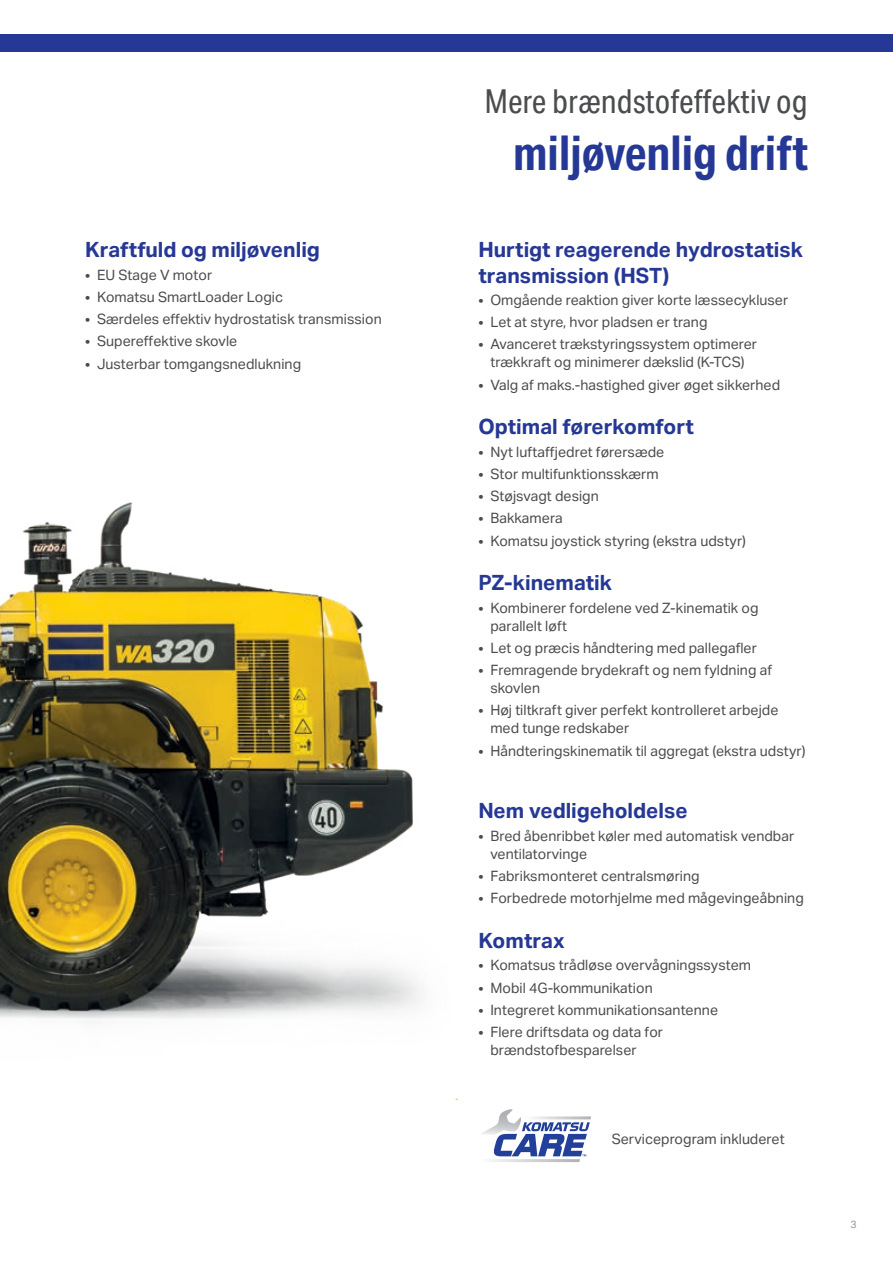
<style>
.page{position:relative;width:893px;height:1263px;background:#fff}
.page>*{position:absolute;margin:0;border:0;box-sizing:border-box;transform-origin:0 0}
.t1{font:700 48px "Aktiv Grotesk Cd";color:#263895}
.t2{font:33px "Aktiv Grotesk Cd";color:#4b4c4d}
.t3{font:700 21px/25.2px "Aktiv Grotesk";color:#263895}
.t4{font:14.25px/18px "Aktiv Grotesk";color:#4b4c4d}
.t5{font:10.5px "Aktiv Grotesk";color:#939598}
</style>
<div class="page">
<svg style="left:481px;top:1109px;width:110px;height:53px"></svg>
<img style="left:0;top:502px;width:458px;height:597px">
<div style="left:0;top:34px;width:893px;height:17px;background:#263895"></div>
<h3 class="t3" style="left:85px;top:238px;width:236px">Kraftfuld og miljøvenlig</h3>
<p class="t4" style="left:85px;top:266px;width:129px">• EU Stage V motor</p>
<p class="t4" style="left:85px;top:288px;width:199px">• Komatsu SmartLoader Logic</p>
<p class="t4" style="left:85px;top:310px;width:298px">• Særdeles effektiv hydrostatisk transmission</p>
<p class="t4" style="left:85px;top:332px;width:154px">• Supereffektive skovle</p>
<p class="t4" style="left:85px;top:355px;width:218px">• Justerbar tomgangsnedlukning</p>
<h2 class="t2" style="left:484px;top:82px;width:325px">Mere brændstofeffektiv og</h2>
<h1 class="t1" style="left:513px;top:125px;width:296px">miljøvenlig drift</h1>
<h3 class="t3" style="left:478px;top:238px;width:326px">Hurtigt reagerende hydrostatisk transmission (HST)</h3>
<p class="t4" style="left:478px;top:291px;width:311px">• Omgående reaktion giver korte læssecykluser</p>
<p class="t4" style="left:478px;top:313px;width:231px">• Let at styre, hvor pladsen er trang</p>
<p class="t4" style="left:478px;top:335px;width:280px;text-align:center">• Avanceret trækstyringssystem optimerer trækkraft og minimerer dækslid (K-TCS)</p>
<p class="t4" style="left:478px;top:376px;width:303px">• Valg af maks.-hastighed giver øget sikkerhed</p>
<h3 class="t3" style="left:478px;top:414px;width:217px">Optimal førerkomfort</h3>
<p class="t4" style="left:478px;top:443px;width:187px">• Nyt luftaffjedret førersæde</p>
<p class="t4" style="left:478px;top:465px;width:182px">• Stor multifunktionsskærm</p>
<p class="t4" style="left:478px;top:487px;width:122px">• Støjsvagt design</p>
<p class="t4" style="left:478px;top:509px;width:86px">• Bakkamera</p>
<p class="t4" style="left:478px;top:532px;width:269px">• Komatsu joystick styring (ekstra udstyr)</p>
<h3 class="t3" style="left:478px;top:570px;width:135px">PZ-kinematik</h3>
<p class="t4" style="left:490px;top:599px;width:270px;text-indent:-12px">• Kombinerer fordelene ved Z-kinematik og parallelt løft</p>
<p class="t4" style="left:478px;top:639px;width:280px">• Let og præcis håndtering med pallegafler</p>
<p class="t4" style="left:490px;top:661px;width:283px;text-indent:-12px">• Fremragende brydekraft og nem fyldning af skovlen</p>
<p class="t4" style="left:490px;top:701px;width:290px;text-indent:-12px">• Høj tiltkraft giver perfekt kontrolleret arbejde med tunge redskaber</p>
<p class="t4" style="left:478px;top:742px;width:329px">• Håndteringskinematik til aggregat (ekstra udstyr)</p>
<h3 class="t3" style="left:478px;top:799px;width:211px">Nem vedligeholdelse</h3>
<p class="t4" style="left:490px;top:827px;width:305px;text-indent:-12px">• Bred åbenribbet køler med automatisk vendbar ventilatorvinge</p>
<p class="t4" style="left:478px;top:867px;width:223px">• Fabriksmonteret centralsmøring</p>
<p class="t4" style="left:478px;top:889px;width:327px">• Forbedrede motorhjelme med mågevingeåbning</p>
<h3 class="t3" style="left:478px;top:928px;width:88px">Komtrax</h3>
<p class="t4" style="left:478px;top:956px;width:274px">• Komatsus trådløse overvågningssystem</p>
<p class="t4" style="left:478px;top:978px;width:176px">• Mobil 4G-kommunikation</p>
<p class="t4" style="left:478px;top:1001px;width:241px">• Integreret kommunikationsantenne</p>
<p class="t4" style="left:490px;top:1023px;width:174px;text-indent:-12px">• Flere driftsdata og data for brændstofbesparelser</p>
<p class="t4" style="left:612px;top:1130px;width:174px">Serviceprogram inkluderet</p>
<p class="t5" style="left:850px;top:1218px;width:8px">3</p>
</div>
